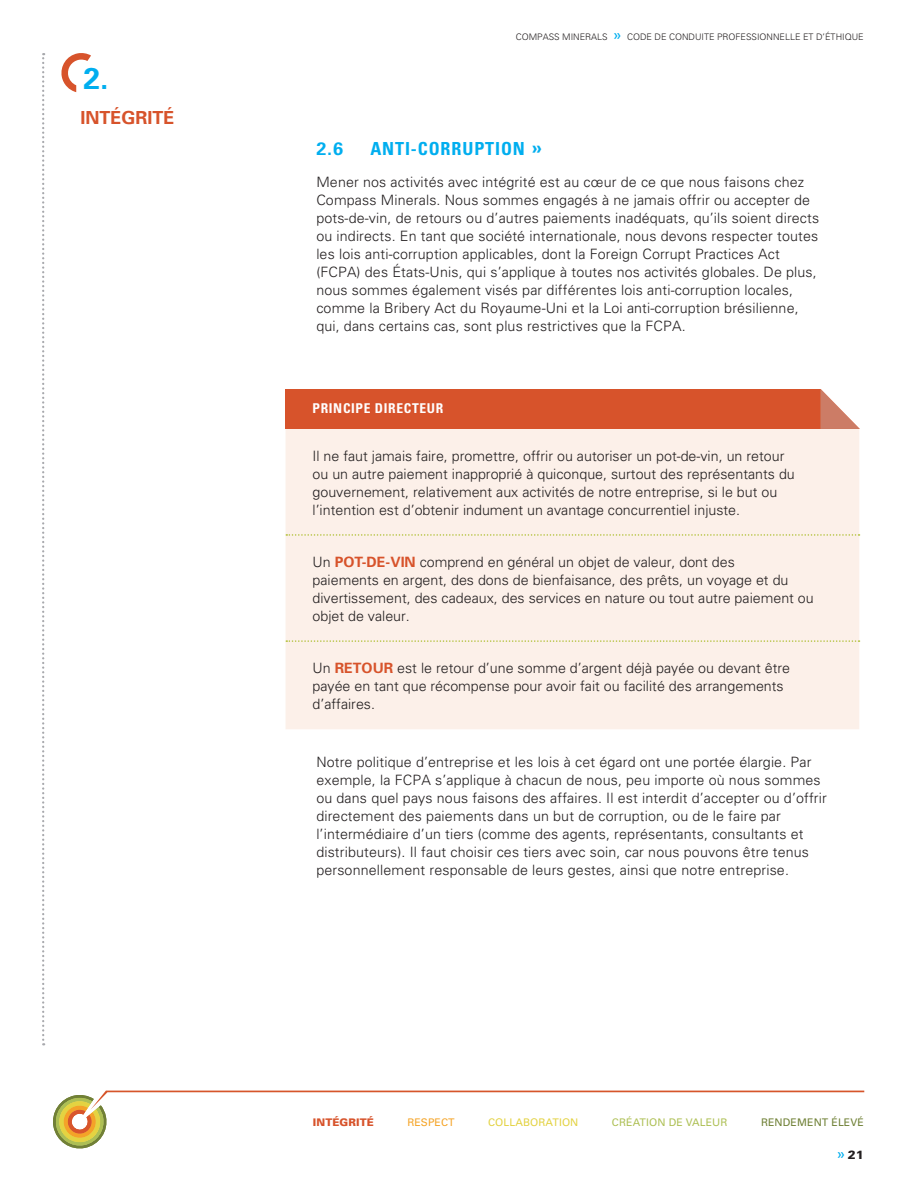
<style>
.page{position:relative;width:918px;height:1188px;background:#fff}
.page>*{position:absolute;margin:0;border:0;box-sizing:border-box;transform-origin:0 0}
.t1{font:700 30px "Univers";color:#00aeef}
.t2{font:700 condensed 18px "Univers";letter-spacing:.05em;color:#00aeef}
.t3{font:700 18px "Univers";color:#d7532b}
.t4{font:700 18px "Univers";color:#00aeef}
.t5{font:300 14.25px/18px "Univers 45";letter-spacing:.01em;color:#231f20}
.t6{font:700 condensed 13.5px "Univers";letter-spacing:.05em;color:#fff}
.t7{font:900 12px "Univers 75";color:#231f20}
.t8{font:10.5px "Univers";letter-spacing:.01em;color:#aec055}
.t9{font:10.5px "Univers";letter-spacing:.01em;color:#6f8035}
.t10{font:10.5px "Univers";letter-spacing:.01em;color:#e3d242}
.t11{font:900 10.5px "Univers 75";letter-spacing:.01em;color:#d7532b}
.t12{font:10.5px "Univers";letter-spacing:.01em;color:#f5a427}
.t13{font:300 9px "Univers 45";color:#231f20}
.s1{font-family:"Univers";font-weight:400;font-stretch:expanded;font-size:15px;color:#00aeef}
.s2{font-stretch:normal}
.s3{font-family:"Univers";font-weight:700;color:#d7532b}
</style>
<div class="page">
<svg style="left:53px;top:1091px;width:811px;height:58px"></svg>
<svg style="left:42px;top:53px;width:2px;height:992px"></svg>
<svg style="left:61px;top:53px;width:30px;height:39px"></svg>
<div style="left:286px;top:429px;width:573px;height:300px;background:#fcf0e9"></div>
<svg style="left:286px;top:534px;width:574px;height:2px"></svg>
<svg style="left:286px;top:640px;width:574px;height:2px"></svg>
<div style="left:286px;top:389px;width:576px;height:40px;background:#d7532b"></div>
<svg style="left:816px;top:389px;width:46px;height:43px;background:#e6b9ac"></svg>
<h1 class="t1" style="left:84px;top:59px;width:27px">2.</h1>
<p class="t3" style="left:81px;top:107px;width:96px">INTÉGRITÉ</p>
<p class="t13" style="left:516px;top:32px;width:349px">COMPASS MINERALS <span class="s1">»</span> CODE DE CONDUITE PROFESSIONNELLE ET D’ÉTHIQUE</p>
<p class="t4" style="left:316px;top:137px;width:28px">2.6</p>
<p class="t2" style="left:370px;top:138px;width:173px">ANTI-CORRUPTION <span class="s2">»</span></p>
<p class="t5" style="left:316px;top:172px;width:504px">Mener nos activités avec intégrité est au cœur de ce que nous faisons chez Compass Minerals. Nous sommes engagés à ne jamais offrir ou accepter de pots-de-vin, de retours ou d’autres paiements inadéquats, qu’ils soient directs ou indirects. En tant que société internationale, nous devons respecter toutes les lois anti-corruption applicables, dont la Foreign Corrupt Practices Act (FCPA) des États-Unis, qui s’applique à toutes nos activités globales. De plus, nous sommes également visés par différentes lois anti-corruption locales, comme la Bribery Act du Royaume-Uni et la Loi anti-corruption brésilienne, qui, dans certains cas, sont plus restrictives que la FCPA.</p>
<p class="t6" style="left:313px;top:400px;width:132px">PRINCIPE DIRECTEUR</p>
<p class="t5" style="left:313px;top:446px;width:484px">Il ne faut jamais faire, promettre, offrir ou autoriser un pot-de-vin, un retour ou un autre paiement inapproprié à quiconque, surtout des représentants du gouvernement, relativement aux activités de notre entreprise, si le but ou l’intention est d’obtenir indument un avantage concurrentiel injuste.</p>
<p class="t5" style="left:313px;top:552px;width:503px">Un <span class="s3">POT-DE-VIN</span> comprend en général un objet de valeur, dont des<br>paiements en argent, des dons de bienfaisance, des prêts, un voyage et du divertissement, des cadeaux, des services en nature ou tout autre paiement ou objet de valeur.</p>
<p class="t5" style="left:313px;top:659px;width:479px">Un <span class="s3">RETOUR</span> est le retour d’une somme d’argent déjà payée ou devant être payée en tant que récompense pour avoir fait ou facilité des arrangements d’affaires.</p>
<p class="t5" style="left:316px;top:753px;width:512px">Notre politique d’entreprise et les lois à cet égard ont une portée élargie. Par exemple, la FCPA s’applique à chacun de nous, peu importe où nous sommes ou dans quel pays nous faisons des affaires. Il est interdit d’accepter ou d’offrir directement des paiements dans un but de corruption, ou de le faire par l’intermédiaire d’un tiers (comme des agents, représentants, consultants et distributeurs). Il faut choisir ces tiers avec soin, car nous pouvons être tenus personnellement responsable de leurs gestes, ainsi que notre entreprise.</p>
<p class="t11" style="left:313px;top:1115px;width:62px">INTÉGRITÉ</p>
<p class="t12" style="left:407px;top:1116px;width:49px">RESPECT</p>
<p class="t10" style="left:488px;top:1116px;width:92px">COLLABORATION</p>
<p class="t8" style="left:612px;top:1116px;width:117px">CRÉATION DE VALEUR</p>
<p class="t9" style="left:761px;top:1116px;width:104px">RENDEMENT ÉLEVÉ</p>
<p class="t7" style="left:837px;top:1147px;width:29px"><span class="s1">»</span>21</p>
</div>
